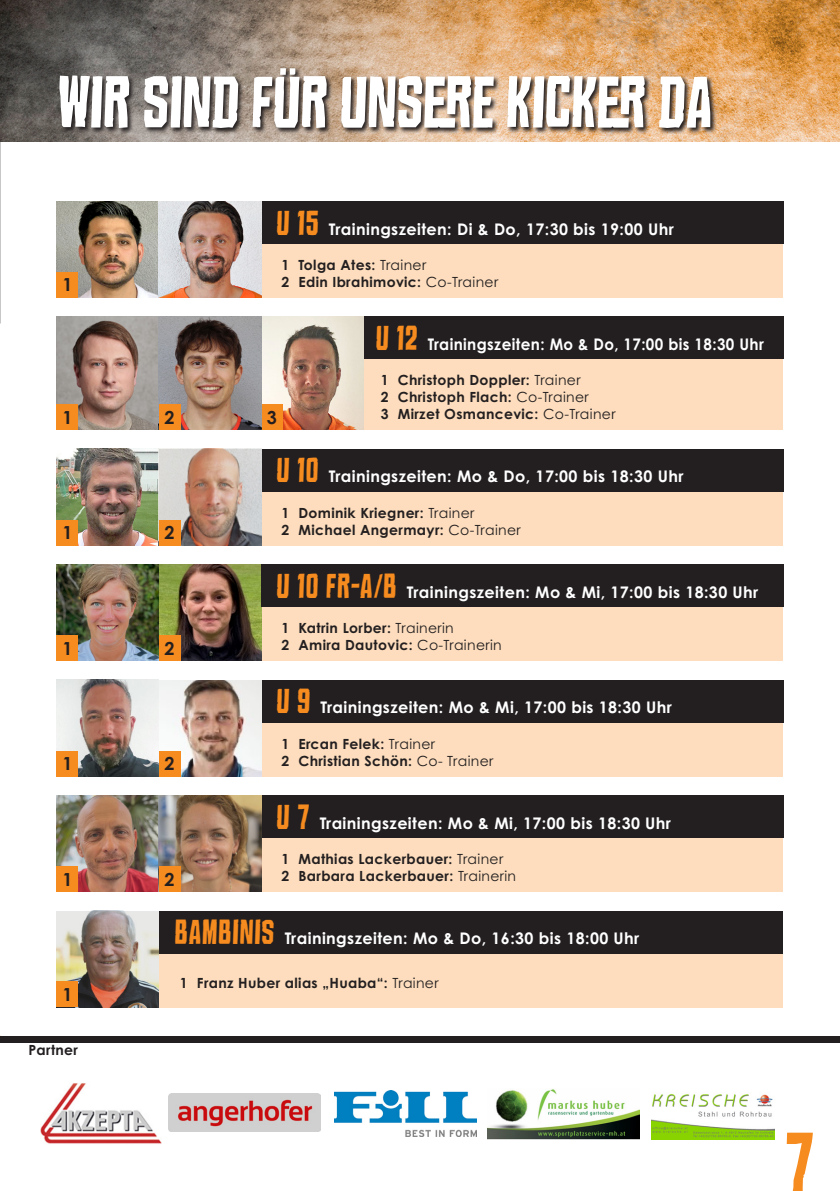
<style>
.page{position:relative;width:840px;height:1191px;background:#fff}
.page>*{position:absolute;margin:0;border:0;box-sizing:border-box;transform-origin:0 0}
.t1{font:92px "Croteau";color:#f68b1f}
.t2{font:80px "Croteau";color:#fff}
.t3{font:38px "Croteau";letter-spacing:.025em;color:#f68b1f}
.t4{font:700 18px "Century Gothic Pro";color:#231f20}
.t5{font:700 16px "Century Gothic Pro";letter-spacing:.025em;color:#fff}
.t6{font:700 16px "Century Gothic Pro";letter-spacing:.025em;color:#fff;scale:.95 1}
.t7{font:700 14px/16.8px "Century Gothic Pro";letter-spacing:.025em;color:#231f20}
.s1{font-weight:400}
</style>
<div class="page">
<div style="left:57px;top:680px;width:725px;height:96px;background:#fdddbd"></div>
<div style="left:261px;top:680px;width:521px;height:42px;background:#231f20"></div>
<img style="left:159px;top:680px;width:102px;height:96px">
<div style="left:159px;top:750px;width:21px;height:26px;background:#f68b1f"></div>
<img style="left:0;top:0;width:839px;height:142px">
<svg style="left:58px;top:67px;width:659px;height:68px;background:#7b695a"></svg>
<div style="left:0;top:1035px;width:839px;height:7px;background:#231f20"></div>
<img style="left:487px;top:1089px;width:152px;height:50px">
<img style="left:651px;top:1093px;width:123px;height:46px">
<img style="left:41px;top:1083px;width:120px;height:61px">
<img style="left:334px;top:1090px;width:142px;height:46px">
<img style="left:169px;top:1093px;width:151px;height:38px">
<div style="left:57px;top:316px;width:725px;height:114px;background:#fdddbd"></div>
<div style="left:261px;top:316px;width:521px;height:43px;background:#231f20"></div>
<div style="left:57px;top:201px;width:725px;height:96px;background:#fdddbd"></div>
<div style="left:261px;top:201px;width:521px;height:42px;background:#231f20"></div>
<img style="left:57px;top:316px;width:102px;height:114px">
<div style="left:57px;top:449px;width:725px;height:96px;background:#fdddbd"></div>
<div style="left:261px;top:449px;width:521px;height:42px;background:#231f20"></div>
<img style="left:57px;top:449px;width:102px;height:96px">
<img style="left:159px;top:449px;width:102px;height:96px">
<div style="left:57px;top:519px;width:21px;height:26px;background:#f68b1f"></div>
<div style="left:159px;top:519px;width:21px;height:26px;background:#f68b1f"></div>
<img style="left:57px;top:680px;width:102px;height:96px">
<div style="left:57px;top:750px;width:21px;height:26px;background:#f68b1f"></div>
<div style="left:57px;top:911px;width:725px;height:96px;background:#fdddbd"></div>
<div style="left:57px;top:911px;width:725px;height:42px;background:#231f20"></div>
<img style="left:57px;top:911px;width:102px;height:96px">
<div style="left:57px;top:981px;width:21px;height:26px;background:#f68b1f"></div>
<div style="left:57px;top:564px;width:725px;height:97px;background:#fdddbd"></div>
<img style="left:159px;top:564px;width:102px;height:97px">
<img style="left:57px;top:564px;width:102px;height:97px">
<div style="left:261px;top:564px;width:521px;height:42px;background:#231f20"></div>
<div style="left:57px;top:635px;width:21px;height:26px;background:#f68b1f"></div>
<div style="left:159px;top:635px;width:21px;height:26px;background:#f68b1f"></div>
<div style="left:57px;top:795px;width:725px;height:97px;background:#fdddbd"></div>
<div style="left:261px;top:795px;width:521px;height:42px;background:#231f20"></div>
<img style="left:57px;top:795px;width:102px;height:97px">
<img style="left:159px;top:795px;width:102px;height:97px">
<div style="left:57px;top:866px;width:21px;height:26px;background:#f68b1f"></div>
<div style="left:159px;top:866px;width:21px;height:26px;background:#f68b1f"></div>
<img style="left:261px;top:316px;width:102px;height:114px">
<div style="left:261px;top:404px;width:21px;height:26px;background:#f68b1f"></div>
<img style="left:0;top:142px;width:1px;height:181px">
<img style="left:57px;top:201px;width:102px;height:96px">
<div style="left:57px;top:272px;width:21px;height:25px;background:#f68b1f"></div>
<img style="left:159px;top:201px;width:102px;height:96px">
<img style="left:159px;top:316px;width:102px;height:114px">
<div style="left:159px;top:404px;width:21px;height:26px;background:#f68b1f"></div>
<div style="left:57px;top:404px;width:21px;height:26px;background:#f68b1f"></div>
<h2 class="t2" style="left:57px;top:68px;width:656px">WIR SIND FÜR UNSERE KICKER DA</h2>
<p class="t4" style="left:62px;top:273px;width:12px">1</p>
<p class="t4" style="left:62px;top:406px;width:12px">1</p>
<p class="t4" style="left:164px;top:406px;width:12px">2</p>
<p class="t4" style="left:62px;top:521px;width:12px">1</p>
<p class="t4" style="left:164px;top:521px;width:12px">2</p>
<p class="t4" style="left:62px;top:637px;width:12px">1</p>
<p class="t4" style="left:164px;top:637px;width:12px">2</p>
<p class="t4" style="left:62px;top:752px;width:12px">1</p>
<p class="t4" style="left:164px;top:752px;width:12px">2</p>
<p class="t4" style="left:62px;top:868px;width:12px">1</p>
<p class="t4" style="left:164px;top:868px;width:12px">2</p>
<h3 class="t3" style="left:276px;top:206px;width:44px">U 15</h3>
<p class="t5" style="left:329px;top:219px;width:346px">Trainingszeiten: Di &amp; Do, 17:30 bis 19:00 Uhr</p>
<p class="t7" style="left:281px;top:256px;width:218px">1 Tolga Ates: <span class="s1">Trainer<br></span>2 Edin Ibrahimovic: <span class="s1">Co-Trainer</span></p>
<p class="t4" style="left:266px;top:406px;width:12px">3</p>
<h3 class="t3" style="left:375px;top:321px;width:43px">U 12</h3>
<p class="t6" style="left:427px;top:334px;width:355px">Trainingszeiten: Mo &amp; Do, 17:00 bis 18:30 Uhr</p>
<p class="t7" style="left:380px;top:371px;width:236px">1 Christoph Doppler: <span class="s1">Trainer<br></span>2 Christoph Flach: <span class="s1">Co-Trainer<br></span>3 Mirzet Osmancevic: <span class="s1">Co-Trainer</span></p>
<h3 class="t3" style="left:276px;top:454px;width:44px">U 10</h3>
<p class="t5" style="left:329px;top:466px;width:356px">Trainingszeiten: Mo &amp; Do, 17:00 bis 18:30 Uhr</p>
<p class="t7" style="left:281px;top:504px;width:241px">1 Dominik Kriegner: <span class="s1">Trainer<br></span>2 Michael Angermayr: <span class="s1">Co-Trainer</span></p>
<h3 class="t3" style="left:276px;top:569px;width:122px">U 10 FR-A/B</h3>
<p class="t5" style="left:407px;top:582px;width:353px">Trainingszeiten: Mo &amp; Mi, 17:00 bis 18:30 Uhr</p>
<p class="t7" style="left:281px;top:619px;width:222px">1 Katrin Lorber: <span class="s1">Trainerin<br></span>2 Amira Dautovic: <span class="s1">Co-Trainerin</span></p>
<h3 class="t3" style="left:276px;top:685px;width:35px">U 9</h3>
<p class="t5" style="left:320px;top:697px;width:353px">Trainingszeiten: Mo &amp; Mi, 17:00 bis 18:30 Uhr</p>
<p class="t7" style="left:281px;top:735px;width:213px">1 Ercan Felek: <span class="s1">Trainer<br></span>2 Christian Schön: <span class="s1">Co- Trainer</span></p>
<h3 class="t3" style="left:276px;top:800px;width:34px">U 7</h3>
<p class="t5" style="left:319px;top:813px;width:353px">Trainingszeiten: Mo &amp; Mi, 17:00 bis 18:30 Uhr</p>
<p class="t7" style="left:281px;top:850px;width:236px">1 Mathias Lackerbauer: <span class="s1">Trainer<br></span>2 Barbara Lackerbauer: <span class="s1">Trainerin</span></p>
<p class="t4" style="left:62px;top:983px;width:12px">1</p>
<p class="t7" style="left:28px;top:1041px;width:51px">Partner</p>
<h3 class="t3" style="left:174px;top:916px;width:101px">BAMBINIS</h3>
<p class="t5" style="left:285px;top:928px;width:356px">Trainingszeiten: Mo &amp; Do, 16:30 bis 18:00 Uhr</p>
<p class="t7" style="left:180px;top:974px;width:260px">1 Franz Huber alias „Huaba“: <span class="s1">Trainer</span></p>
<h1 class="t1" style="left:782px;top:1123px;width:31px">7</h1>
</div>
